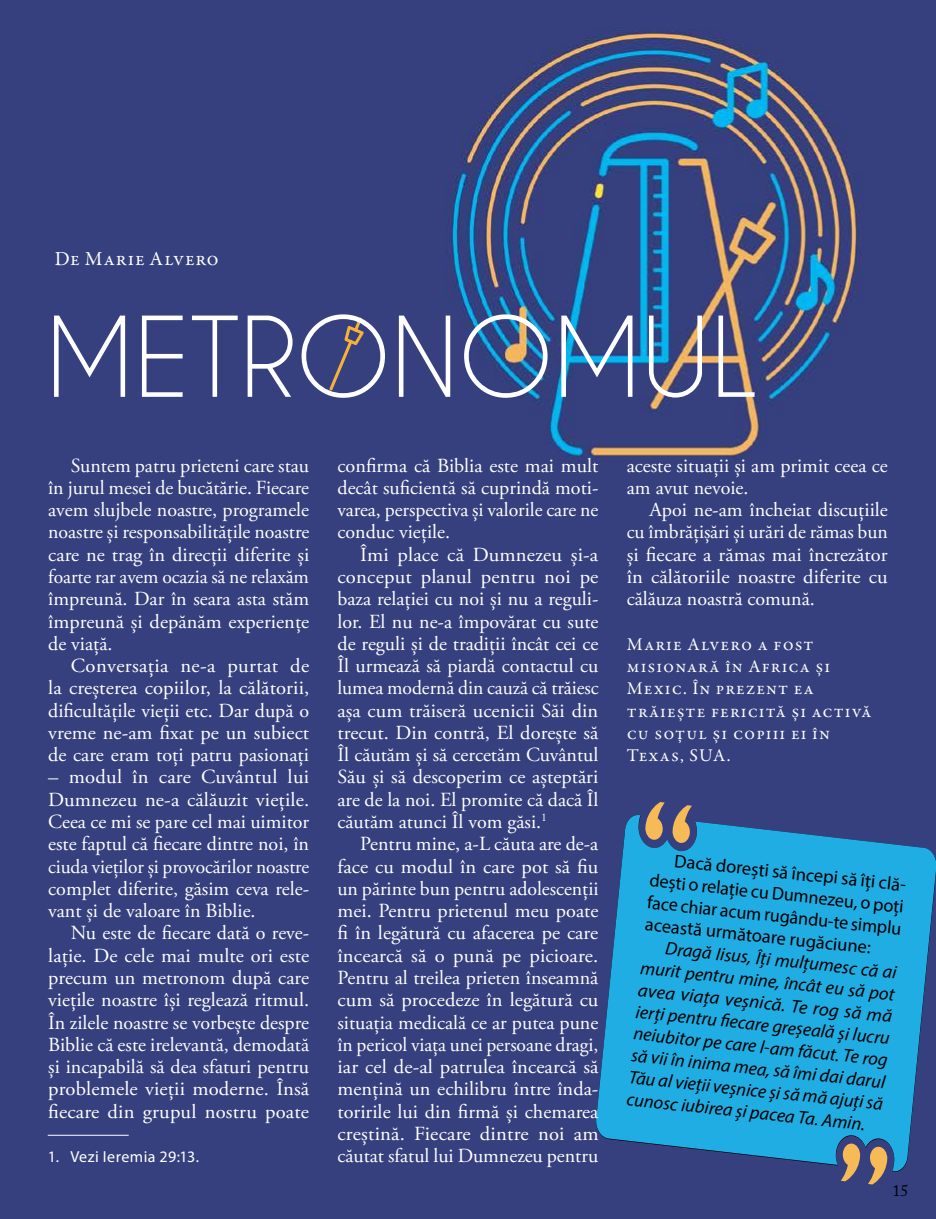
<style>
.page{position:relative;width:936px;height:1219px;background:#fff}
.page>*{position:absolute;margin:0;border:0;box-sizing:border-box;transform-origin:0 0}
.t1{font:104px "Caviar Dreams";color:#fff}
.t2{font:20px/22.2px "Adobe Garamond Pro";color:#fff;text-align:justify}
.t3{font:20px "Garamond Premr Pro";letter-spacing:.045em;color:#fff}
.t4{font:italic 18.4px/22px "Myriad Pro";color:#000;text-align:justify}
.t5{font:18.4px/22px "Myriad Pro";color:#000;text-align:justify}
.t6{font:18px/22.2px "Garamond Premr Pro";letter-spacing:.06em;color:#fff}
.t7{font:16px "Myriad Pro";letter-spacing:.025em;color:#fff}
.t8{font:16px "Adobe Caslon Pro";color:#000}
</style>
<div class="page">
<div style="left:0;top:0;width:935px;height:1219px;background:#36407e"></div>
<svg style="left:644px;top:802px;width:21px;height:12px"></svg>
<svg style="left:671px;top:805px;width:21px;height:9px"></svg>
<svg style="left:867px;top:1172px;width:21px;height:12px"></svg>
<svg style="left:840px;top:1172px;width:20px;height:9px"></svg>
<svg style="left:590px;top:814px;width:345px;height:358px;background:#2597ce"></svg>
<svg style="left:329px;top:317px;width:35px;height:73px;background:#4f4e75"></svg>
<hr style="left:48px;top:1135px;width:81px;height:1px;background:#fff">
<p class="t3" style="left:55px;top:247px;width:166px">De Marie Alvero</p>
<h1 class="t1" style="left:46px;top:301px;width:714px">METRONOMUL</h1>
<p class="t2" style="left:48px;top:455px;width:262px;text-indent:23px">Suntem patru prieteni care stau în jurul mesei de bucătărie. Fiecare avem slujbele noastre, programele noastre și responsabilitățile noastre care ne trag în direcții diferite și foarte rar avem ocazia să ne relaxăm împreună. Dar în seara asta stăm împreună și depănăm experiențe de viață.</p>
<p class="t2" style="left:48px;top:655px;width:262px;text-indent:23px">Conversația ne‑a purtat de la creșterea copiilor, la călătorii, dificultățile vieții etc. Dar după o vreme ne‑am fixat pe un subiect de care eram toți patru pasionați</p>
<p class="t2" style="left:48px;top:767px;width:262px">– modul în care Cuvântul lui Dumnezeu ne‑a călăuzit viețile.<br>Ceea ce mi se pare cel mai uimitor este faptul că fiecare dintre noi, în ciuda vieților și provocărilor noastre complet diferite, găsim ceva rele‑ vant și de valoare în Biblie.</p>
<p class="t2" style="left:48px;top:923px;width:262px;text-indent:23px">Nu este de fiecare dată o reve‑ lație. De cele mai multe ori este precum un metronom după care viețile noastre își reglează ritmul.<br>În zilele noastre se vorbește despre Biblie că este irelevantă, demodată și incapabilă să dea sfaturi pentru problemele vieții moderne. Însă fiecare din grupul nostru poate</p>
<p class="t7" style="left:48px;top:1147px;width:153px">1. Vezi Ieremia 29:13.</p>
<p class="t2" style="left:337px;top:455px;width:262px">confirma că Biblia este mai mult decât suficientă să cuprindă moti‑ varea, perspectiva și valorile care ne conduc viețile.</p>
<p class="t2" style="left:337px;top:544px;width:262px;text-indent:23px">Îmi place că Dumnezeu și‑a conceput planul pentru noi pe baza relației cu noi și nu a reguli‑ lor. El nu ne‑a împovărat cu sute de reguli și de tradiții încât cei ce Îl urmează să piardă contactul cu lumea modernă din cauză că trăiesc așa cum trăiseră ucenicii Săi din trecut. Din contră, El dorește să Îl căutăm și să cercetăm Cuvântul Său și să descoperim ce așteptări are de la noi. El promite că dacă Îl căutăm atunci Îl vom găsi.<sup>1</sup></p>
<p class="t2" style="left:337px;top:834px;width:262px;text-indent:23px">Pentru mine, a‑L căuta are de‑a face cu modul în care pot să fiu un părinte bun pentru adolescenții mei. Pentru prietenul meu poate fi în legătură cu afacerea pe care încearcă să o pună pe picioare.<br>Pentru al treilea prieten înseamnă cum să procedeze în legătură cu situația medicală ce ar putea pune în pericol viața unei persoane dragi, iar cel de‑al patrulea încearcă să mențină un echilibru între înda‑ toririle lui din firmă și chemarea creștină. Fiecare dintre noi am căutat sfatul lui Dumnezeu pentru</p>
<p class="t2" style="left:626px;top:455px;width:262px">aceste situații și am primit ceea ce am avut nevoie.</p>
<p class="t2" style="left:626px;top:499px;width:262px;text-indent:23px">Apoi ne‑am încheiat discuțiile cu îmbrățișări și urări de rămas bun și fiecare a rămas mai încrezător în călătoriile noastre diferite cu călăuza noastră comună.</p>
<p class="t6" style="left:626px;top:633px;width:246px">Marie Alvero a fost misionară în Africa și<br>Mexic. În prezent ea trăiește fericită și activă cu soțul și copiii ei în<br>Texas, SUA.</p>
<p class="t5" style="left:653px;top:847px;width:257px;text-indent:23px;rotate:6deg">Dacă dorești să începi să îți clă&shy;dești o relație cu Dumnezeu, o poți face chiar acum rugându‑te simplu această următoare rugăciune:</p>
<p class="t4" style="left:644px;top:934px;width:257px;text-indent:23px;rotate:6deg">Dragă Iisus, Îți mulțumesc că ai murit pentru mine, încât eu să pot avea viața veșnică. Te rog să mă ierți pentru fi ecare greșeală și lucru neiubitor pe care l‑am făcut. Te rog să vii în inima mea, să îmi dai darul Tău al vieții veșnice și să mă ajuți să cunosc iubirea și pacea Ta. Amin.</p>
<p class="t8" style="left:892px;top:1181px;width:17px">15</p>
</div>
